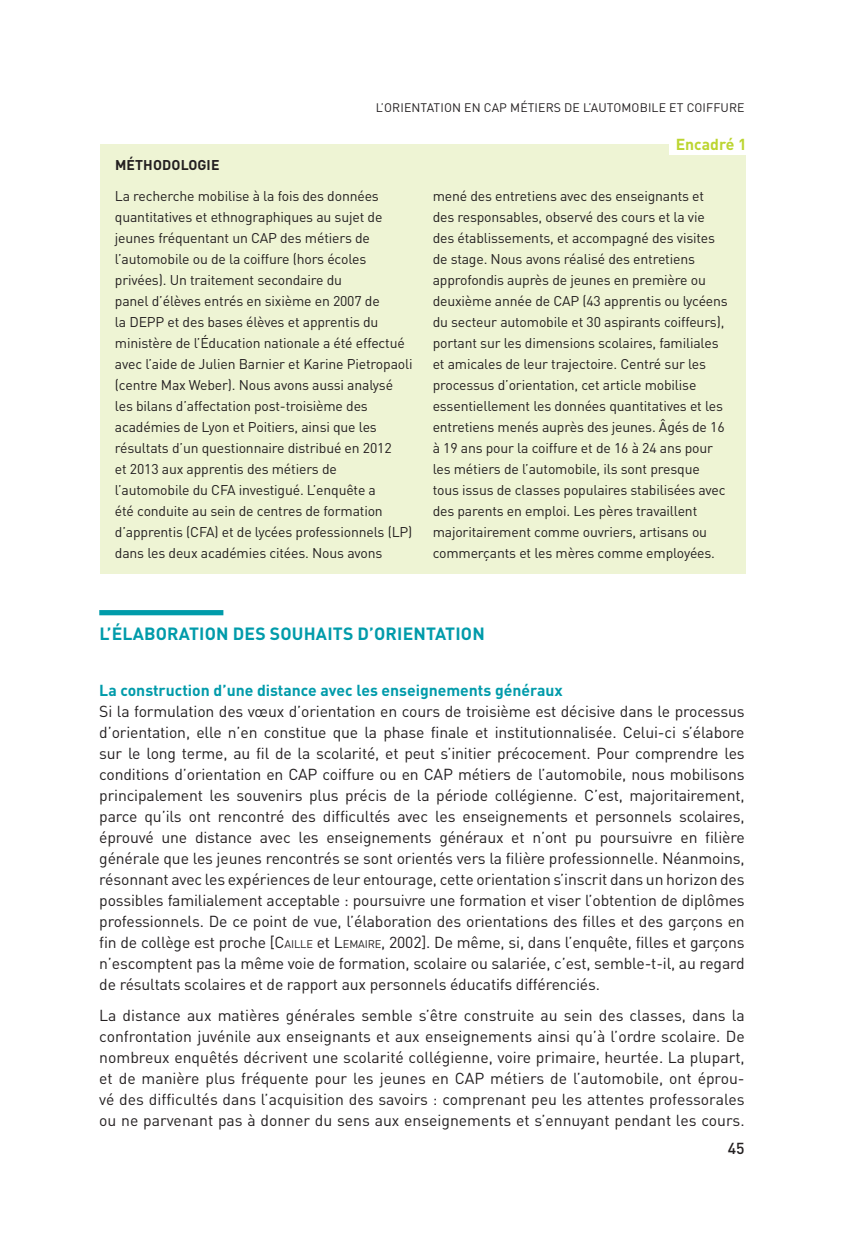
<style>
.page{position:relative;width:844px;height:1241px;background:#fff}
.page>*{position:absolute;margin:0;border:0;box-sizing:border-box;transform-origin:0 0}
.Niveau_1{font:700 17.5px "DINOT";letter-spacing:.01em;color:#009baa}
.Courant{font:15.75px/21px "DINOT";letter-spacing:-.01em;color:#231f20;text-align:justify}
.Niveau_2{font:700 15.75px "DINOT";color:#009baa}
.Filet_fin_d_article{font:700 15.75px "DINOT";color:#bcd531}
.t1{font:500 15.75px "DINOT";color:#231f20}
._05_TexteEncadre{font:14px/21px "DINOT";letter-spacing:-.01em;color:#231f20}
._06_Titre1Encadre{font:700 14px "DINOT";letter-spacing:.01em;color:#231f20}
.Titre_courant__droit{font:12.25px "DINOT";letter-spacing:.01em;color:#231f20}
.s1{font-style:inherit}
.s2{font-size:11.03px}
</style>
<div class="page">
<div style="left:99px;top:610px;width:124px;height:5px;background:#009baa"></div>
<div style="left:100px;top:144px;width:645px;height:430px;background:#eef4d4"></div>
<div style="left:668px;top:134px;width:85px;height:21px;background:#fff"></div>
<p class="Titre_courant__droit" style="left:375px;top:100px;width:370px">L’ORIENTATION EN CAP MÉTIERS DE L’AUTOMOBILE ET COIFFURE</p>
<p class="Filet_fin_d_article" style="left:675px;top:134px;width:72px">Encadré 1</p>
<p class="_06_Titre1Encadre" style="left:115px;top:156px;width:106px">MÉTHODOLOGIE</p>
<p class="_05_TexteEncadre" style="left:115px;top:185px;width:299px">La recherche mobilise à la fois des données quantitatives et ethnographiques au sujet de jeunes fréquentant un CAP des métiers de l’automobile ou de la coiffure (hors écoles privées). Un traitement secondaire du<br>panel d’élèves entrés en sixième en 2007 de<br>la DEPP et des bases élèves et apprentis du ministère de l’Éducation nationale a été effectué avec l’aide de Julien Barnier et Karine Pietropaoli (centre Max Weber). Nous avons aussi analysé les bilans d’affectation post-troisième des académies de Lyon et Poitiers, ainsi que les résultats d’un questionnaire distribué en 2012<br>et 2013 aux apprentis des métiers de l’automobile du CFA investigué. L’enquête a<br>été conduite au sein de centres de formation d’apprentis (CFA) et de lycées professionnels (LP) dans les deux académies citées. Nous avons</p>
<p class="_05_TexteEncadre" style="left:432px;top:185px;width:296px">mené des entretiens avec des enseignants et des responsables, observé des cours et la vie des établissements, et accompagné des visites de stage. Nous avons réalisé des entretiens approfondis auprès de jeunes en première ou deuxième année de CAP (43 apprentis ou lycéens du secteur automobile et 30 aspirants coiffeurs), portant sur les dimensions scolaires, familiales et amicales de leur trajectoire. Centré sur les processus d’orientation, cet article mobilise essentiellement les données quantitatives et les entretiens menés auprès des jeunes. Âgés de 16 à 19 ans pour la coiffure et de 16 à 24 ans pour les métiers de l’automobile, ils sont presque tous issus de classes populaires stabilisées avec des parents en emploi. Les pères travaillent majoritairement comme ouvriers, artisans ou commerçants et les mères comme employées.</p>
<p class="Niveau_1" style="left:99px;top:622px;width:387px">L’ÉLABORATION DES SOUHAITS D’ORIENTATION</p>
<p class="Niveau_2" style="left:99px;top:679px;width:465px">La construction d’une distance avec les enseignements généraux</p>
<p class="Courant" style="left:99px;top:700px;width:646px">Si la formulation des vœux d’orientation en cours de troisième est décisive dans le processus d’orientation, elle n’en constitue que la phase finale et institutionnalisée. Celui-ci s’élabore sur le long terme, au fil de la scolarité, et peut s’initier précocement. Pour comprendre les conditions d’orientation en CAP coiffure ou en CAP métiers de l’automobile, nous mobilisons principalement les souvenirs plus précis de la période collégienne. C’est, majoritairement, parce qu’ils ont rencontré des difficultés avec les enseignements et personnels scolaires, éprouvé une distance avec les enseignements généraux et n’ont pu poursuivre en filière générale que les jeunes rencontrés se sont orientés vers la filière professionnelle. Néanmoins, résonnant avec les expériences de leur entourage, cette orientation s’inscrit dans un horizon des possibles familialement acceptable : poursuivre une formation et viser l’obtention de diplômes professionnels. De ce point de vue, l’élaboration des orientations des filles et des garçons en fin de collège est proche [<span class="s1">C</span><span class="s2">AILLE</span> et <span class="s1">L</span><span class="s2">EMAIRE</span>, 2002]. De même, si, dans l’enquête, filles et garçons n’escomptent pas la même voie de formation, scolaire ou salariée, c’est, semble-t-il, au regard de résultats scolaires et de rapport aux personnels éducatifs différenciés.</p>
<p class="Courant" style="left:99px;top:1004px;width:646px">La distance aux matières générales semble s’être construite au sein des classes, dans la confrontation juvénile aux enseignants et aux enseignements ainsi qu’à l’ordre scolaire. De nombreux enquêtés décrivent une scolarité collégienne, voire primaire, heurtée. La plupart, et de manière plus fréquente pour les jeunes en CAP métiers de l’automobile, ont éprou&shy;vé des difficultés dans l’acquisition des savoirs : comprenant peu les attentes professorales ou ne parvenant pas à donner du sens aux enseignements et s’ennuyant pendant les cours.</p>
<p class="t1" style="left:727px;top:1137px;width:18px">45</p>
</div>
